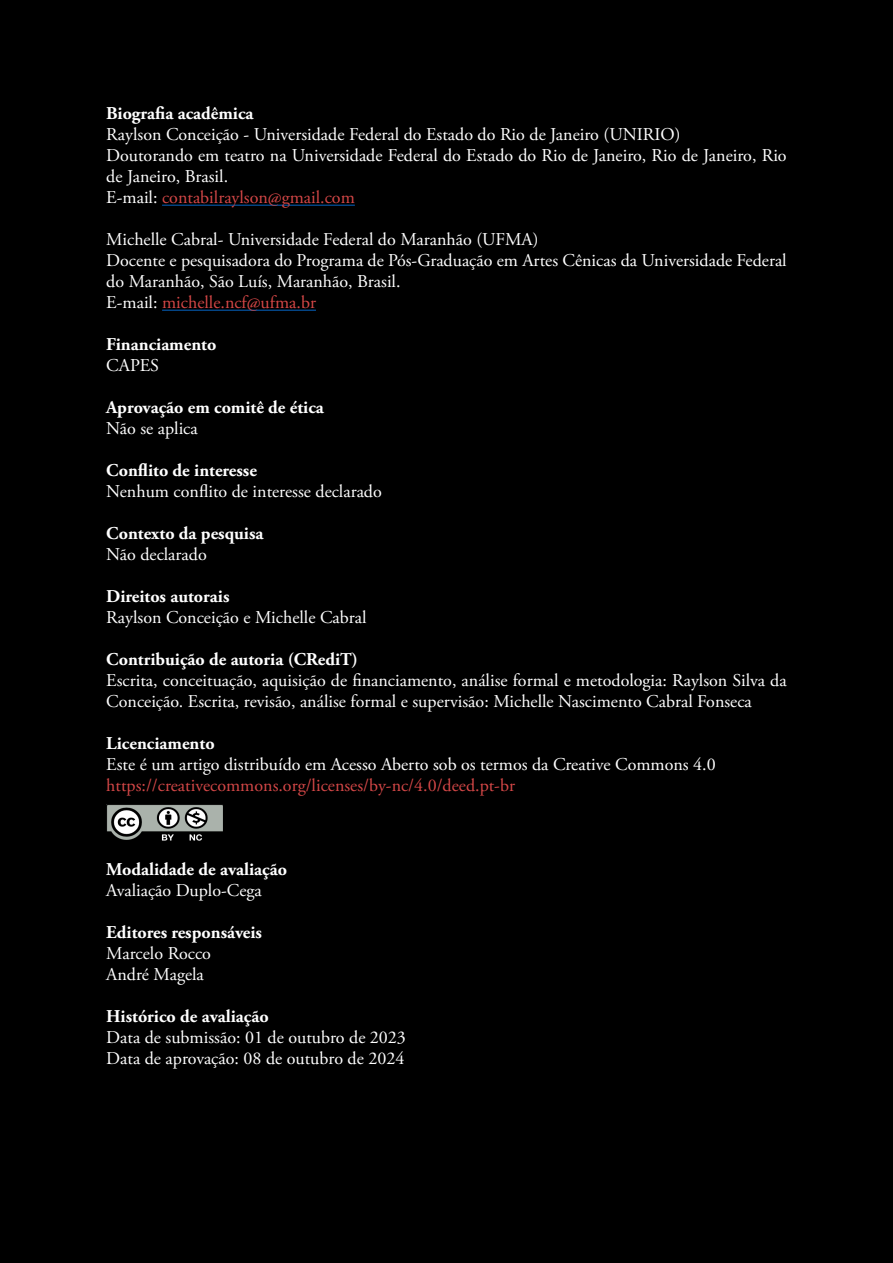
<style>
.page{position:relative;width:893px;height:1263px;background:#000}
.page>*{position:absolute;margin:0;border:0;box-sizing:border-box;transform-origin:0 0}
.t1{font:18px/21px "Adobe Garamond Pro";color:#fff}
.t2{font:700 18px "Adobe Garamond Pro";color:#fff}
.t3{font:18px "Adobe Garamond Pro";color:#d44747}
.s1{color:#fff}
</style>
<div class="page">
<hr style="left:162px;top:205px;width:193px;height:1px;background:#0563c1">
<hr style="left:162px;top:310px;width:154px;height:1px;background:#0563c1">
<img style="left:106px;top:805px;width:116px;height:36px">
<p class="t2" style="left:106px;top:103px;width:149px">Biografia acadêmica</p>
<p class="t1" style="left:106px;top:125px;width:576px">Raylson Conceição - Universidade Federal do Estado do Rio de Janeiro (UNIRIO)</p>
<p class="t1" style="left:106px;top:146px;width:682px">Doutorando em teatro na Universidade Federal do Estado do Rio de Janeiro, Rio de Janeiro, Rio de Janeiro, Brasil.</p>
<p class="t3" style="left:106px;top:187px;width:250px"><span class="s1">E-mail:</span> contabilraylson@gmail.com</p>
<p class="t1" style="left:106px;top:230px;width:434px">Michelle Cabral- Universidade Federal do Maranhão (UFMA)</p>
<p class="t1" style="left:106px;top:251px;width:682px">Docente e pesquisadora do Programa de Pós-Graduação em Artes Cênicas da Universidade Federal do Maranhão, São Luís, Maranhão, Brasil.</p>
<p class="t3" style="left:106px;top:292px;width:211px"><span class="s1">E-mail:</span> michelle.ncf@ufma.br</p>
<p class="t2" style="left:106px;top:334px;width:112px">Financiamento</p>
<p class="t1" style="left:106px;top:356px;width:54px">CAPES</p>
<p class="t2" style="left:106px;top:397px;width:219px">Aprovação em comitê de ética</p>
<p class="t1" style="left:106px;top:419px;width:93px">Não se aplica</p>
<p class="t2" style="left:106px;top:460px;width:152px">Conflito de interesse</p>
<p class="t1" style="left:106px;top:482px;width:277px">Nenhum conflito de interesse declarado</p>
<p class="t2" style="left:106px;top:523px;width:159px">Contexto da pesquisa</p>
<p class="t1" style="left:106px;top:545px;width:102px">Não declarado</p>
<p class="t2" style="left:106px;top:586px;width:125px">Direitos autorais</p>
<p class="t1" style="left:106px;top:608px;width:262px">Raylson Conceição e Michelle Cabral</p>
<p class="t2" style="left:106px;top:649px;width:253px">Contribuição de autoria (CRediT)</p>
<p class="t1" style="left:106px;top:671px;width:682px">Escrita, conceituação, aquisição de financiamento, análise formal e metodologia: Raylson Silva da<br>Conceição. Escrita, revisão, análise formal e supervisão: Michelle Nascimento Cabral Fonseca</p>
<p class="t2" style="left:106px;top:733px;width:110px">Licenciamento</p>
<p class="t1" style="left:106px;top:755px;width:611px">Este é um artigo distribuído em Acesso Aberto sob os termos da Creative Commons 4.0</p>
<p class="t3" style="left:106px;top:775px;width:410px">https://creativecommons.org/licenses/by-nc/4.0/deed.pt-br</p>
<p class="t2" style="left:106px;top:859px;width:182px">Modalidade de avaliação</p>
<p class="t1" style="left:106px;top:881px;width:157px">Avaliação Duplo-Cega</p>
<p class="t2" style="left:106px;top:922px;width:157px">Editores responsáveis</p>
<p class="t1" style="left:106px;top:944px;width:106px">Marcelo Rocco</p>
<p class="t1" style="left:106px;top:965px;width:99px">André Magela</p>
<p class="t2" style="left:106px;top:1006px;width:164px">Histórico de avaliação</p>
<p class="t1" style="left:106px;top:1028px;width:301px">Data de submissão: 01 de outubro de 2023</p>
<p class="t1" style="left:106px;top:1049px;width:300px">Data de aprovação: 08 de outubro de 2024</p>
</div>
